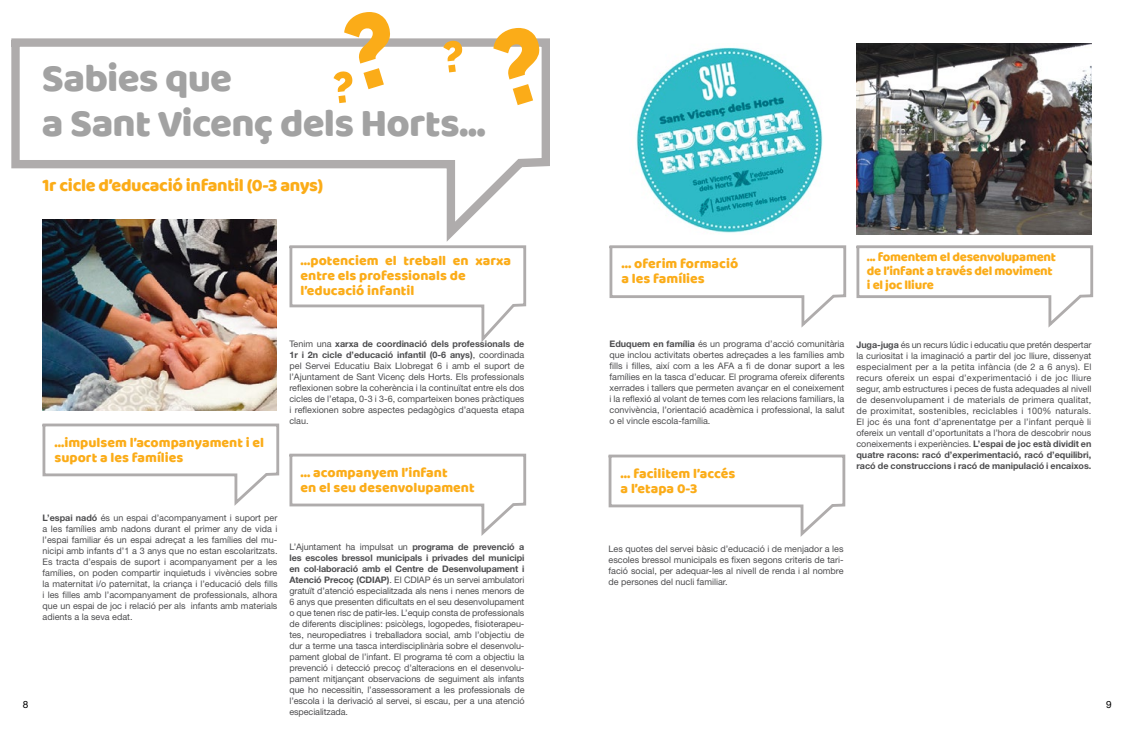
<style>
.page{position:relative;width:1134px;height:738px;background:#fff}
.page>*{position:absolute;margin:0;border:0;box-sizing:border-box;transform-origin:0 0}
.t1{font:40px/45px "Baloo";letter-spacing:-.02em;color:#a2a2a2}
.t2{font:18px "Baloo";letter-spacing:-.02em;color:#fbac18}
.t3{font:14px/15px "Baloo";color:#fbac18}
.t4{font:13px/14px "Baloo";letter-spacing:-.02em;color:#fbac18}
.t5{font:10px "Helvetica Neue LT Std";color:#000}
.t6{font:9px/11px "Helvetica Neue LT Std";color:#4d4d4f;text-align:justify}
.s1{font-weight:700}
</style>
<div class="page">
<img style="left:43px;top:251px;width:234px;height:159px">
<svg style="left:11px;top:38px;width:539px;height:213px"></svg>
<svg style="left:42px;top:423px;width:238px;height:83px"></svg>
<svg style="left:288px;top:244px;width:240px;height:98px"></svg>
<svg style="left:289px;top:453px;width:238px;height:83px"></svg>
<svg style="left:493px;top:28px;width:46px;height:77px"></svg>
<svg style="left:334px;top:12px;width:56px;height:91px"></svg>
<svg style="left:443px;top:41px;width:19px;height:31px"></svg>
<img style="left:636px;top:47px;width:187px;height:186px">
<img style="left:857px;top:43px;width:234px;height:191px">
<svg style="left:609px;top:245px;width:238px;height:83px"></svg>
<svg style="left:856px;top:245px;width:238px;height:83px"></svg>
<svg style="left:608px;top:454px;width:238px;height:83px"></svg>
<h1 class="t1" style="left:42px;top:55px;width:446px">Sabies que<br>a Sant Vicenç dels Horts...</h1>
<h2 class="t2" style="left:43px;top:174px;width:282px">1r cicle d’educació infantil (0-3 anys)</h2>
<h3 class="t3" style="left:300px;top:253px;width:212px">...potenciem el treball en xarxa entre els professionals de l’educació infantil</h3>
<h3 class="t3" style="left:55px;top:434px;width:211px">...impulsem l’acompanyament i el suport a les famílies</h3>
<p class="t6" style="left:289px;top:338px;width:236px">Tenim una <span class="s1">xarxa de coordinació dels professionals de 1r i 2n cicle d’educació infantil (0-6 anys)</span>, coordinada pel Servei Educatiu Baix Llobregat 6 i amb el suport de l’Ajuntament de Sant Vicenç dels Horts. Els professionals reflexionen sobre la coherència i la continuïtat entre els dos cicles de l’etapa, 0-3 i 3-6, comparteixen bones pràctiques i reflexionen sobre aspectes pedagògics d’aquesta etapa clau.</p>
<h3 class="t3" style="left:300px;top:464px;width:176px">... acompanyem l’infant<br>en el seu desenvolupament</h3>
<h3 class="t3" style="left:621px;top:256px;width:118px">... oferim formació a les famílies</h3>
<h3 class="t4" style="left:867px;top:249px;width:191px">... fomentem el desenvolupament de l’infant a través del moviment i el joc lliure</h3>
<p class="t6" style="left:609px;top:338px;width:236px"><span class="s1">Eduquem en família</span> és un programa d’acció comunitària que inclou activitats obertes adreçades a les famílies amb fills i filles, així com a les AFA a fi de donar suport a les famílies en la tasca d’educar. El programa ofereix diferents xerrades i tallers que permeten avançar en el coneixement i la reflexió al volant de temes com les relacions familiars, la convivència, l’orientació acadèmica i professional, la salut o el vincle escola-família.</p>
<p class="t6" style="left:856px;top:339px;width:237px"><span class="s1">Juga-juga</span> és un recurs lúdic i educatiu que pretén despertar la curiositat i la imaginació a partir del joc lliure, dissenyat especialment per a la petita infància (de 2 a 6 anys). El recurs ofereix un espai d’experimentació i de joc lliure segur, amb estructures i peces de fusta adequades al nivell de desenvolupament i de materials de primera qualitat, de proximitat, sostenibles, reciclables i 100% naturals.<br>El joc és una font d’aprenentatge per a l’infant perquè li ofereix un ventall d’oportunitats a l’hora de descobrir nous coneixements i experiències. <span class="s1">L’espai de joc està dividit en quatre racons: racó d’experimentació, racó d’equilibri, racó de construccions i racó de manipulació i encaixos.</span></p>
<h3 class="t3" style="left:621px;top:465px;width:116px">... facilitem l’accés a l’etapa 0-3</h3>
<p class="t6" style="left:43px;top:511px;width:236px"><span class="s1">L’espai nadó</span> és un espai d’acompanyament i suport per a les famílies amb nadons durant el primer any de vida i l’espai familiar és un espai adreçat a les famílies del mu&shy;nicipi amb infants d’1 a 3 anys que no estan escolaritzats.<br>Es tracta d’espais de suport i acompanyament per a les famílies, on poden compartir inquietuds i vivències sobre la maternitat i/o paternitat, la criança i l’educació dels fills i les filles amb l’acompanyament de professionals, alhora que un espai de joc i relació per als infants amb materials adients a la seva edat.</p>
<p class="t6" style="left:289px;top:541px;width:236px">L’Ajuntament ha impulsat un <span class="s1">programa de prevenció a les escoles bressol municipals i privades del municipi en col·laboració amb el Centre de Desenvolupament i Atenció Precoç (CDIAP)</span>. El CDIAP és un servei ambulatori gratuït d’atenció especialitzada als nens i nenes menors de 6 anys que presenten dificultats en el seu desenvolupament o que tenen risc de patir-les. L’equip consta de professionals de diferents disciplines: psicòlegs, logopedes, fisioterapeu&shy;tes, neuropediatres i treballadora social, amb l’objectiu de dur a terme una tasca interdisciplinària sobre el desenvolu&shy;pament global de l’infant. El programa té com a objectiu la prevenció i detecció precoç d’alteracions en el desenvolu&shy;pament mitjançant observacions de seguiment als infants que ho necessitin, l’assessorament a les professionals de l’escola i la derivació al servei, si escau, per a una atenció especialitzada.</p>
<p class="t6" style="left:609px;top:543px;width:236px">Les quotes del servei bàsic d’educació i de menjador a les escoles bressol municipals es fixen segons criteris de tari&shy;fació social, per adequar-les al nivell de renda i al nombre de persones del nucli familiar.</p>
<p class="t5" style="left:23px;top:697px;width:7px">8</p>
<p class="t5" style="left:1106px;top:698px;width:7px">9</p>
</div>
